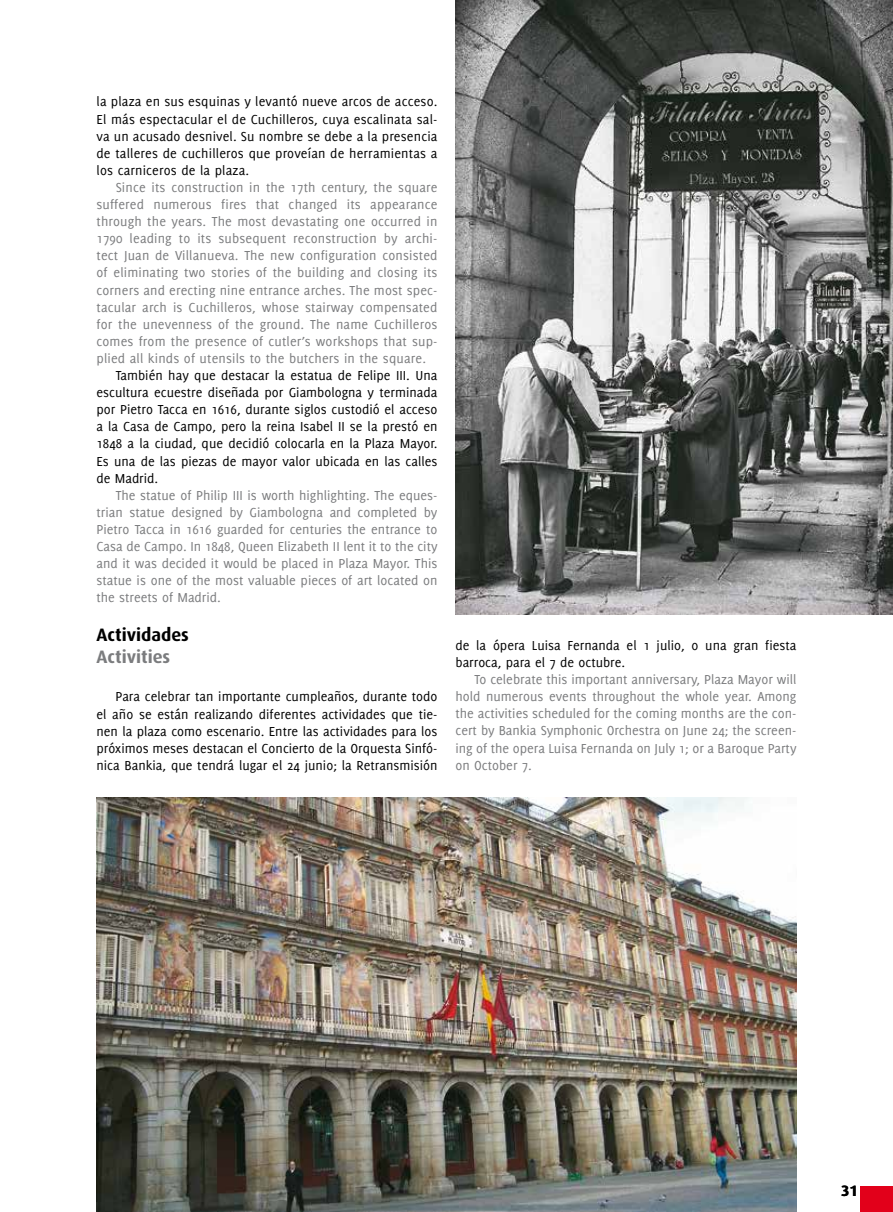
<style>
.page{position:relative;width:893px;height:1212px;background:#fff}
.page>*{position:absolute;margin:0;border:0;box-sizing:border-box;transform-origin:0 0}
.t1{font:700 18px "Dax";color:#000}
.t2{font:700 18px "Dax";color:#7b7c7e}
.t3{font:700 15px "Dax";color:#000}
.t4{font:14.25px/17.1px "Delicious";color:#7b7c7e;text-align:justify}
.t5{font:14.25px/17.1px "Delicious";color:#000;text-align:justify}
</style>
<div class="page">
<img style="left:97px;top:797px;width:699px;height:415px">
<img style="left:455px;top:0;width:438px;height:614px">
<div style="left:860px;top:1186px;width:33px;height:26px;background:#e2001a"></div>
<p class="t5" style="left:97px;top:93px;width:342px">la plaza en sus esquinas y levantó nueve arcos de acceso.<br>El más espectacular el de Cuchilleros, cuya escalinata sal&shy;va un acusado desnivel. Su nombre se debe a la presencia de talleres de cuchilleros que proveían de herramientas a los carniceros de la plaza.</p>
<p class="t4" style="left:97px;top:179px;width:342px;text-indent:19px">Since its construction in the 17th century, the square suffered numerous fires that changed its appearance through the years. The most devastating one occurred in 1790 leading to its subsequent reconstruction by archi&shy;tect Juan de Villanueva. The new configuration consisted of eliminating two stories of the building and closing its corners and erecting nine entrance arches. The most spec&shy;tacular arch is Cuchilleros, whose stairway compensated for the unevenness of the ground. The name Cuchilleros comes from the presence of cutler’s workshops that sup&shy;plied all kinds of utensils to the butchers in the square.</p>
<p class="t5" style="left:97px;top:367px;width:342px;text-indent:19px">También hay que destacar la estatua de Felipe III. Una escultura ecuestre diseñada por Giambologna y terminada por Pietro Tacca en 1616, durante siglos custodió el acceso a la Casa de Campo, pero la reina Isabel II se la prestó en 1848 a la ciudad, que decidió colocarla en la Plaza Mayor.<br>Es una de las piezas de mayor valor ubicada en las calles de Madrid.</p>
<p class="t4" style="left:97px;top:486px;width:342px;text-indent:19px">The statue of Philip III is worth highlighting. The eques&shy;trian statue designed by Giambologna and completed by Pietro Tacca in 1616 guarded for centuries the entrance to Casa de Campo. In 1848, Queen Elizabeth II lent it to the city and it was decided it would be placed in Plaza Mayor. This statue is one of the most valuable pieces of art located on the streets of Madrid.</p>
<p class="t1" style="left:97px;top:625px;width:94px">Actividades</p>
<p class="t2" style="left:97px;top:646px;width:75px">Activities</p>
<p class="t5" style="left:97px;top:688px;width:342px;text-indent:19px">Para celebrar tan importante cumpleaños, durante todo el año se están realizando diferentes actividades que tie&shy;nen la plaza como escenario. Entre las actividades para los próximos meses destacan el Concierto de la Orquesta Sinfó&shy;nica Bankia, que tendrá lugar el 24 junio; la Retransmisión</p>
<p class="t5" style="left:455px;top:636px;width:342px">de la ópera Luisa Fernanda el 1 julio, o una gran fiesta barroca, para el 7 de octubre.</p>
<p class="t4" style="left:455px;top:671px;width:342px;text-indent:19px">To celebrate this important anniversary, Plaza Mayor will hold numerous events throughout the whole year. Among the activities scheduled for the coming months are the con&shy;cert by Bankia Symphonic Orchestra on June 24; the screen&shy;ing of the opera Luisa Fernanda on July 1; or a Baroque Party on October 7.</p>
<p class="t3" style="left:841px;top:1182px;width:18px">31</p>
</div>
